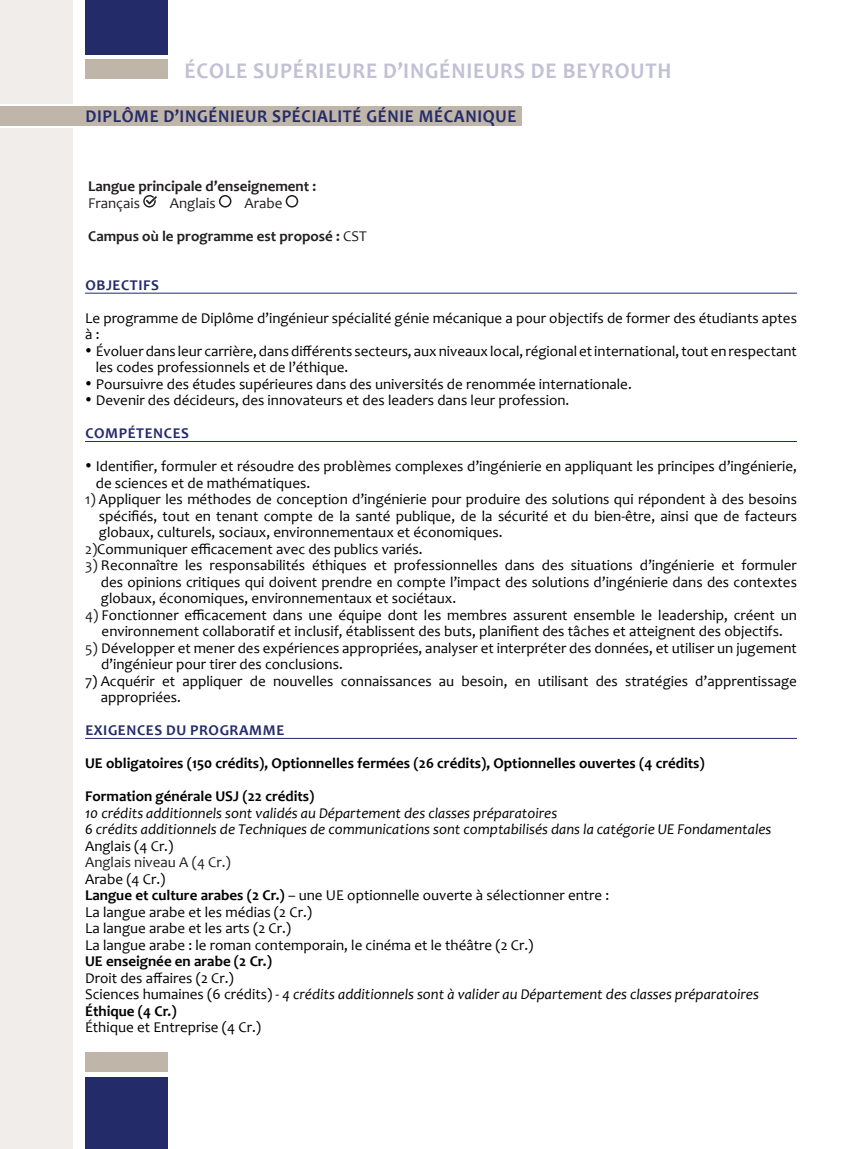
<style>
.page{position:relative;width:851px;height:1149px;background:#fff}
.page>*{position:absolute;margin:0;border:0;box-sizing:border-box;transform-origin:0 0}
.Title_name{font:700 22.5px "Candara";letter-spacing:.04em;color:#c1c0d4;scale:.95 1}
.Title_name-2{font:700 18px "Candara";letter-spacing:.04em;color:#242b69;scale:.95 1}
.R1to7{font:15px/16.5px "Candara";color:#000}
.RListN1{font:15px/16.5px "Candara";color:#000}
.t1{font:italic 15px "Candara";color:#000}
.RListC{font:15px "Candara";color:#000}
.t2{font:700 15px "Candara";color:#000}
.t3{font:700 15px "Candara";color:#231f20}
.Title_Underline{font:700 15px "Candara";letter-spacing:.04em;color:#242b69}
.R1to7-2{font:15px "Candara";color:#231f20}
.RListC-2{font:15px "Candara";color:#231f20}
.s1{font-weight:400}
.s2{color:#231f20}
.s3{font-weight:700}
.s4{font-style:normal}
</style>
<div class="page">
<div style="left:85px;top:1076px;width:83px;height:72px;background:#242b69"></div>
<div style="left:85px;top:1051px;width:83px;height:19px;background:#bfb5a9"></div>
<div style="left:85px;top:60px;width:83px;height:19px;background:#bfb5a9"></div>
<div style="left:85px;top:0;width:83px;height:54px;background:#242b69"></div>
<div style="left:0;top:106px;width:522px;height:19px;background:#bfb5a9"></div>
<hr style="left:85px;top:293px;width:711px;height:1px;background:#242b69">
<hr style="left:85px;top:441px;width:711px;height:1px;background:#242b69">
<hr style="left:85px;top:737px;width:711px;height:1px;background:#242b69">
<svg style="left:143px;top:195px;width:14px;height:12px"></svg>
<div style="left:219px;top:195px;width:12px;height:12px;border:2px solid #231f20;border-radius:50%"></div>
<div style="left:286px;top:195px;width:12px;height:12px;border:2px solid #231f20;border-radius:50%"></div>
<div style="left:0;top:0;width:72px;height:103px;background:#f1edea"></div>
<div style="left:0;top:129px;width:72px;height:1019px;background:#f1edea"></div>
<p class="Title_name" style="left:184px;top:57px;width:514px">ÉCOLE SUPÉRIEURE D’INGÉNIEURS DE BEYROUTH</p>
<p class="Title_name-2" style="left:85px;top:105px;width:455px">DIPLÔME D’INGÉNIEUR SPÉCIALITÉ GÉNIE MÉCANIQUE</p>
<p class="t3" style="left:88px;top:177px;width:230px">Langue principale d’enseignement :</p>
<p class="R1to7-2" style="left:88px;top:193px;width:53px">Français</p>
<p class="R1to7-2" style="left:170px;top:193px;width:47px">Anglais</p>
<p class="R1to7-2" style="left:244px;top:193px;width:39px">Arabe</p>
<p class="t3" style="left:88px;top:226px;width:280px">Campus où le programme est proposé : <span class="s1">CST</span></p>
<p class="Title_Underline" style="left:85px;top:276px;width:75px">OBJECTIFS</p>
<p class="RListN1" style="left:85px;top:309px;width:713px">Le programme de Diplôme d’ingénieur spécialité génie mécanique a pour objectifs de former des étudiants aptes à:</p>
<p class="RListN1" style="left:96px;top:342px;width:702px;text-indent:-11px">• Évoluer dans leur carrière, dans différents secteurs, aux niveaux local, régional et international, tout en respectant les codes professionnels et de l’éthique.</p>
<p class="RListN1" style="left:85px;top:375px;width:548px">• Poursuivre des études supérieures dans des universités de renommée internationale.</p>
<p class="RListN1" style="left:85px;top:392px;width:485px">• Devenir des décideurs, des innovateurs et des leaders dans leur profession.</p>
<p class="Title_Underline" style="left:85px;top:424px;width:105px">COMPÉTENCES</p>
<p class="R1to7" style="left:96px;top:458px;width:702px;text-indent:-11px">• Identifier, formuler et résoudre des problèmes complexes d’ingénierie en appliquant les principes d’ingénierie, de sciences et de mathématiques.</p>
<p class="R1to7" style="left:99px;top:491px;width:699px;text-align:justify;text-indent:-14px"><span class="s2">1)</span> Appliquer les méthodes de conception d’ingénierie pour produire des solutions qui répondent à des besoins spécifiés, tout en tenant compte de la santé publique, de la sécurité et du bien-être, ainsi que de facteurs globaux, culturels, sociaux, environnementaux et économiques.</p>
<p class="R1to7" style="left:85px;top:540px;width:339px"><span class="s2">2)</span>Communiquer efficacement avec des publics variés.</p>
<p class="R1to7" style="left:101px;top:557px;width:697px;text-align:justify;text-indent:-16px"><span class="s2">3)</span> Reconnaître les responsabilités éthiques et professionnelles dans des situations d’ingénierie et formuler des opinions critiques qui doivent prendre en compte l’impact des solutions d’ingénierie dans des contextes globaux, économiques, environnementaux et sociétaux.</p>
<p class="R1to7" style="left:85px;top:606px;width:713px;text-align:center"><span class="s2">4)</span> Fonctionner efficacement dans une équipe dont les membres assurent ensemble le leadership, créent un environnement collaboratif et inclusif, établissent des buts, planifient des tâches et atteignent des objectifs.</p>
<p class="R1to7" style="left:101px;top:639px;width:697px;text-indent:-16px"><span class="s2">5)</span> Développer et mener des expériences appropriées, analyser et interpréter des données, et utiliser un jugement d’ingénieur pour tirer des conclusions.</p>
<p class="R1to7" style="left:101px;top:672px;width:697px;text-indent:-16px">7) Acquérir et appliquer de nouvelles connaissances au besoin, en utilisant des stratégies d’apprentissage appropriées.</p>
<p class="Title_Underline" style="left:85px;top:721px;width:200px">EXIGENCES DU PROGRAMME</p>
<p class="t2" style="left:85px;top:754px;width:621px">UE obligatoires (150 crédits), Optionnelles fermées (26 crédits), Optionnelles ouvertes (4 crédits)</p>
<p class="t2" style="left:85px;top:787px;width:231px">Formation générale USJ (22 crédits)</p>
<p class="t1" style="left:85px;top:803px;width:473px">10 crédits additionnels sont validés au Département des classes préparatoires</p>
<p class="t1" style="left:85px;top:820px;width:687px">6 crédits additionnels de Techniques de communications sont comptabilisés dans la catégorie UE Fondamentales</p>
<p class="R1to7" style="left:85px;top:837px;width:90px">Anglais (4 Cr.)</p>
<p class="RListC-2" style="left:85px;top:853px;width:147px">Anglais niveau A (4 Cr.)</p>
<p class="R1to7" style="left:85px;top:870px;width:82px">Arabe (4 Cr.)</p>
<p class="R1to7" style="left:85px;top:886px;width:525px"><span class="s3">Langue et culture arabes (2 Cr.)</span> – une UE optionnelle ouverte à sélectionner entre :</p>
<p class="RListC" style="left:85px;top:902px;width:228px">La langue arabe et les médias (2 Cr.)</p>
<p class="RListC" style="left:85px;top:919px;width:208px">La langue arabe et les arts (2 Cr.)</p>
<p class="RListC" style="left:85px;top:935px;width:450px">La langue arabe : le roman contemporain, le cinéma et le théâtre (2 Cr.)</p>
<p class="t2" style="left:85px;top:952px;width:188px">UE enseignée en arabe (2 Cr.)</p>
<p class="RListC" style="left:85px;top:968px;width:150px">Droit des affaires (2 Cr.)</p>
<p class="t1" style="left:85px;top:985px;width:675px"><span class="s4">Sciences humaines (6 crédits) -</span> 4 crédits additionnels sont à valider au Département des classes préparatoires</p>
<p class="t2" style="left:85px;top:1001px;width:93px">Éthique (4 Cr.)</p>
<p class="RListC" style="left:85px;top:1018px;width:177px">Éthique et Entreprise (4 Cr.)</p>
</div>
